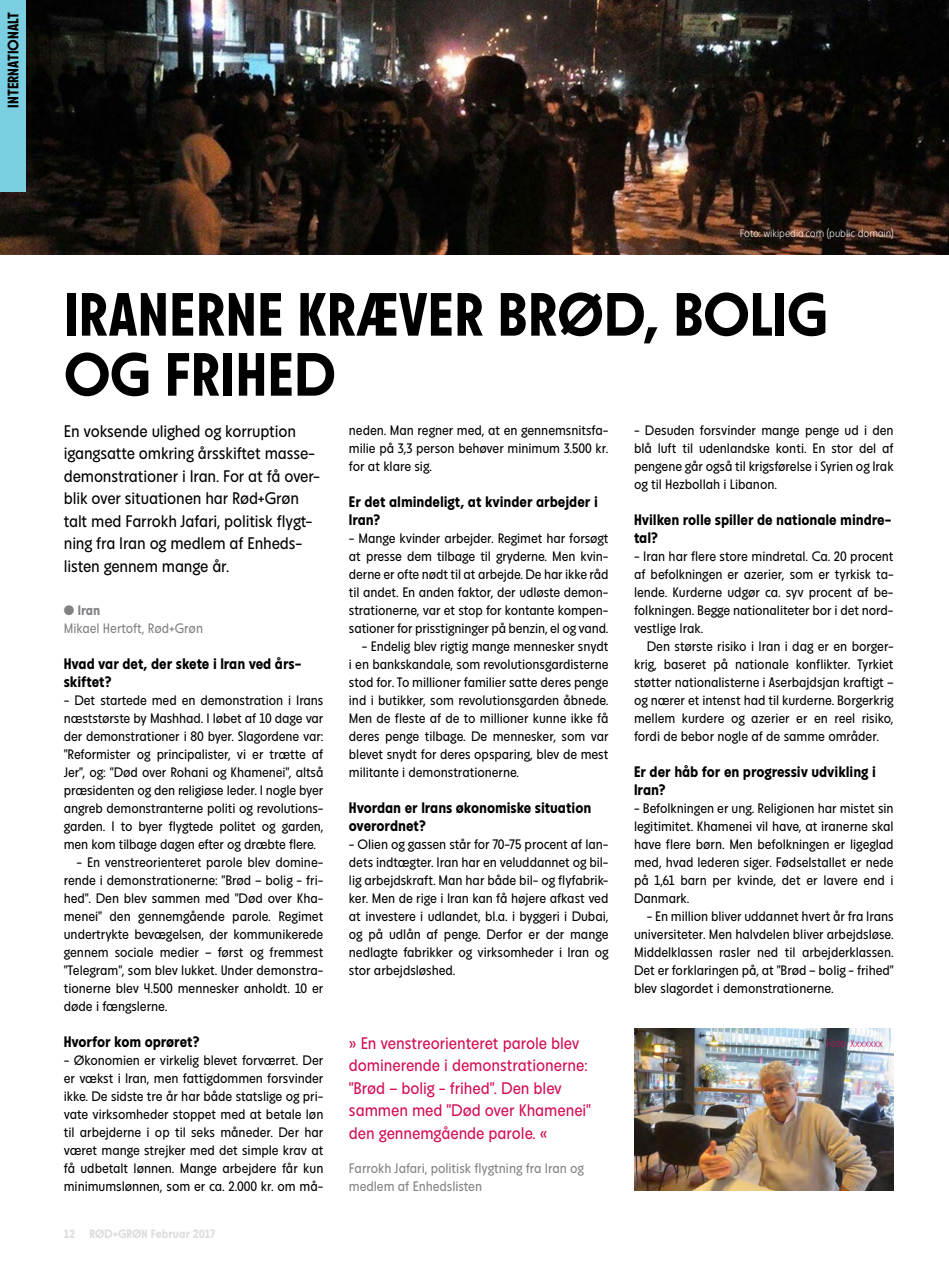
<style>
.page{position:relative;width:949px;height:1276px;background:#fff}
.page>*{position:absolute;margin:0;border:0;box-sizing:border-box;transform-origin:0 0}
.t1{font:700 60px/60px "Maj";letter-spacing:.005em;color:#000}
.t2{font:16.5px/22.5px "Maj";letter-spacing:-.01em;color:#000}
.t3{font:16.5px/22.5px "Maj";letter-spacing:-.005em;color:#d30b55}
.t4{font:700 15px/18px "Maj";letter-spacing:-.005em;color:#000}
.t5{font:13.5px/18px "Maj";letter-spacing:-.005em;color:#000;text-align:justify}
.t6{font:13.5px/18px "Maj";letter-spacing:-.005em;color:#808285}
.t7{font:700 13.5px "Maj";color:#808285}
.t8{font:700 12px "Maj";color:#dcddde}
.t9{font:300 10.5px "Maj";letter-spacing:-.005em;color:#fff}
.t10{font:300 10.5px "Maj";letter-spacing:-.005em;color:#d30b55}
</style>
<div class="page">
<img style="left:0;top:0;width:948px;height:255px">
<div style="left:0;top:0;width:26px;height:191px;background:#7ad0e2"></div>
<img style="left:634px;top:1029px;width:259px;height:162px">
<p class="t4" style="left:4px;top:108px;width:97px;rotate:-90deg">INTERNATIONALT</p>
<p class="t9" style="left:739px;top:227px;width:155px">Foto: wikipedia.com (public domain)</p>
<h1 class="t1" style="left:64px;top:286px;width:765px">IRANERNE KRÆVER BRØD, BOLIG<br>OG FRIHED</h1>
<p class="t2" style="left:64px;top:420px;width:257px">En voksende ulighed og korruption igangsatte omkring årsskiftet masse&shy;demonstrationer i Iran. For at få over&shy;blik over situationen har Rød+Grøn talt med Farrokh Jafari, politisk flygt&shy;ning fra Iran og medlem af Enheds&shy;listen gennem mange år.</p>
<p class="t5" style="left:349px;top:421px;width:261px">neden. Man regner med, at en gennemsnitsfa&shy;milie på 3,3 person behøver minimum 3.500 kr. for at klare sig.</p>
<p class="t4" style="left:349px;top:493px;width:250px">Er det almindeligt, at kvinder arbejder i<br>Iran?</p>
<p class="t5" style="left:349px;top:529px;width:261px">- Mange kvinder arbejder. Regimet har forsøgt at presse dem tilbage til gryderne. Men kvin&shy;derne er ofte nødt til at arbejde. De har ikke råd til andet. En anden faktor, der udløste demon&shy;strationerne, var et stop for kontante kompen&shy;sationer for prisstigninger på benzin, el og vand.</p>
<p class="t5" style="left:349px;top:637px;width:261px;text-indent:13px">- Endelig blev rigtig mange mennesker snydt i en bankskandale, som revolutionsgardisterne stod for. To millioner familier satte deres penge ind i butikker, som revolutionsgarden åbnede.<br>Men de fleste af de to millioner kunne ikke få deres penge tilbage. De mennesker, som var blevet snydt for deres opsparing, blev de mest militante i demonstrationerne.</p>
<p class="t4" style="left:349px;top:799px;width:244px">Hvordan er Irans økonomiske situation overordnet?</p>
<p class="t5" style="left:349px;top:835px;width:261px">- Olien og gassen står for 70-75 procent af lan&shy;dets indtægter. Iran har en veluddannet og bil&shy;lig arbejdskraft. Man har både bil- og flyfabrik&shy;ker. Men de rige i Iran kan få højere afkast ved at investere i udlandet, bl.a. i byggeri i Dubai, og på udlån af penge. Derfor er der mange nedlagte fabrikker og virksomheder i Iran og stor arbejdsløshed.</p>
<p class="t5" style="left:634px;top:421px;width:261px">- Desuden forsvinder mange penge ud i den blå luft til udenlandske konti. En stor del af pengene går også til krigsførelse i Syrien og Irak og til Hezbollah i Libanon.</p>
<p class="t4" style="left:634px;top:511px;width:259px">Hvilken rolle spiller de nationale mindre&shy;tal?</p>
<p class="t5" style="left:634px;top:547px;width:261px">- Iran har flere store mindretal. Ca. 20 procent af befolkningen er azerier, som er tyrkisk ta&shy;lende. Kurderne udgør ca. syv procent af be&shy;folkningen. Begge nationaliteter bor i det nord&shy;vestlige Irak.</p>
<p class="t5" style="left:634px;top:637px;width:261px;text-indent:13px">Den største risiko i Iran i dag er en borger&shy;krig, baseret på nationale konflikter. Tyrkiet støtter nationalisterne i Aserbajdsjan kraftigt – og nærer et intenst had til kurderne. Borgerkrig mellem kurdere og azerier er en reel risiko, fordi de bebor nogle af de samme områder.</p>
<p class="t4" style="left:634px;top:763px;width:243px">Er der håb for en progressiv udvikling i<br>Iran?</p>
<p class="t5" style="left:634px;top:799px;width:261px">- Befolkningen er ung. Religionen har mistet sin legitimitet. Khamenei vil have, at iranerne skal have flere børn. Men befolkningen er ligeglad med, hvad lederen siger. Fødselstallet er nede på 1,61 barn per kvinde, det er lavere end i Danmark.</p>
<p class="t5" style="left:634px;top:907px;width:261px;text-indent:13px">- En million bliver uddannet hvert år fra Irans universiteter. Men halvdelen bliver arbejdsløse.<br>Middelklassen rasler ned til arbejderklassen.<br>Det er forklaringen på, at ”Brød – bolig - frihed” blev slagordet i demonstrationerne.</p>
<p class="t7" style="left:64px;top:603px;width:38px">• Iran</p>
<p class="t6" style="left:64px;top:619px;width:141px">Mikael Hertoft, Rød+Grøn</p>
<p class="t4" style="left:64px;top:655px;width:239px">Hvad var det, der skete i Iran ved års&shy;skiftet?</p>
<p class="t5" style="left:64px;top:691px;width:261px">- Det startede med en demonstration i Irans næststørste by Mashhad. I løbet af 10 dage var der demonstrationer i 80 byer. Slagordene var: ”Reformister og principalister, vi er trætte af Jer”, og: ”Død over Rohani og Khamenei”, altså præsidenten og den religiøse leder. I nogle byer angreb demonstranterne politi og revolutions&shy;garden. I to byer flygtede politet og garden, men kom tilbage dagen efter og dræbte flere.</p>
<p class="t5" style="left:64px;top:853px;width:261px;text-indent:13px">- En venstreorienteret parole blev domine&shy;rende i demonstrationerne: ”Brød – bolig - fri&shy;hed”. Den blev sammen med ”Død over Kha&shy;menei” den gennemgående parole. Regimet undertrykte bevægelsen, der kommunikerede gennem sociale medier – først og fremmest ”Telegram”, som blev lukket. Under demonstra&shy;tionerne blev 4.500 mennesker anholdt. 10 er døde i fængslerne.</p>
<p class="t4" style="left:64px;top:1033px;width:137px">Hvorfor kom oprøret?</p>
<p class="t5" style="left:64px;top:1051px;width:261px">- Økonomien er virkelig blevet forværret. Der er vækst i Iran, men fattigdommen forsvinder ikke. De sidste tre år har både statslige og pri&shy;vate virksomheder stoppet med at betale løn til arbejderne i op til seks måneder. Der har været mange strejker med det simple krav at få udbetalt lønnen. Mange arbejdere får kun minimumslønnen, som er ca. 2.000 kr. om må-</p>
<p class="t3" style="left:349px;top:1032px;width:243px">» En venstreorienteret parole blev dominerende i demonstrationerne: ”Brød – bolig - frihed”. Den blev sammen med ”Død over Khamenei” den gennemgående parole. «</p>
<p class="t6" style="left:349px;top:1159px;width:236px">Farrokh Jafari, politisk flygtning fra Iran og medlem af Enhedslisten</p>
<p class="t10" style="left:826px;top:1037px;width:58px">Foto: Xxxxxxx</p>
<p class="t8" style="left:64px;top:1227px;width:153px">12 RØD+GRØN Februar 2017</p>
</div>
